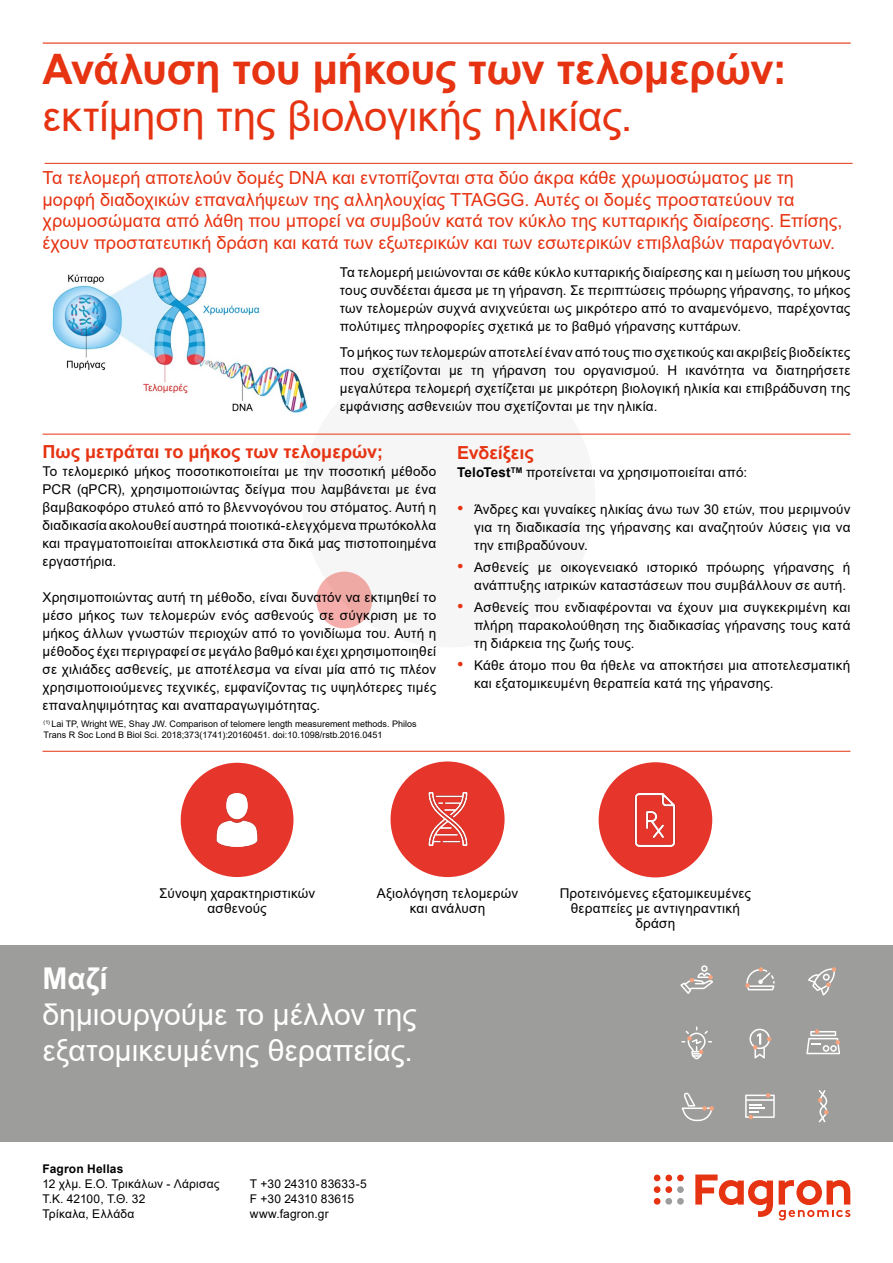
<style>
.page{position:relative;width:893px;height:1263px;background:#fff}
.page>*{position:absolute;margin:0;border:0;box-sizing:border-box;transform-origin:0 0}
.t1{font:700 42px "Arial";letter-spacing:-.005em;color:#e63312}
.t2{font:42px "Arial";letter-spacing:-.005em;color:#e63312}
.t3{font:30px/36px "Arial";letter-spacing:-.005em;color:#fff}
.t4{font:700 30px "Arial";color:#fff}
.t5{font:18px/21.6px "Arial";color:#e63312}
.t6{font:700 18px "Arial";color:#e63312}
.t7{font:13.5px/18px "Arial";letter-spacing:.015em;color:#000;text-align:justify}
.t8{font:12px/15px "Arial";letter-spacing:.015em;color:#000}
.t9{font:700 12px "Arial";letter-spacing:.015em;color:#000}
.t10{font:9px/10.8px "Arial";color:#000}
.s1{font-weight:700}
.s2{font-family:"Graphik";font-size:19.5px;color:#e63312}
</style>
<div class="page">
<div style="left:302px;top:350px;width:293px;height:297px;background:#f6f6f6;border-radius:50%"></div>
<div style="left:316px;top:572px;width:56px;height:56px;background:#efa9a5;border-radius:50%"></div>
<img style="left:52px;top:267px;width:256px;height:146px">
<div style="left:0;top:945px;width:893px;height:197px;background:#9d9d9c"></div>
<hr style="left:43px;top:43px;width:808px;height:1px;background:#e63312">
<hr style="left:45px;top:163px;width:808px;height:1px;background:#e63312">
<hr style="left:43px;top:434px;width:807px;height:1px;background:#e63312">
<hr style="left:43px;top:751px;width:807px;height:1px;background:#e63312">
<svg style="left:749px;top:1029px;width:22px;height:29px"></svg>
<svg style="left:681px;top:1026px;width:31px;height:33px"></svg>
<svg style="left:745px;top:967px;width:30px;height:23px"></svg>
<svg style="left:680px;top:965px;width:33px;height:29px"></svg>
<svg style="left:808px;top:967px;width:28px;height:28px"></svg>
<svg style="left:818px;top:1090px;width:11px;height:32px"></svg>
<svg style="left:745px;top:1093px;width:30px;height:26px"></svg>
<svg style="left:682px;top:1092px;width:32px;height:29px"></svg>
<svg style="left:806px;top:1029px;width:34px;height:25px"></svg>
<div style="left:677px;top:1198px;width:7px;height:6px;background:#9d9d9c;border-radius:50%"></div>
<svg style="left:654px;top:1198px;width:6px;height:6px"></svg>
<div style="left:665px;top:1198px;width:7px;height:6px;background:#9d9d9c;border-radius:50%"></div>
<div style="left:677px;top:1174px;width:7px;height:7px;background:#e63312;border-radius:50%"></div>
<div style="left:654px;top:1174px;width:6px;height:7px;background:#e63312;border-radius:50%"></div>
<div style="left:665px;top:1174px;width:7px;height:7px;background:#e63312;border-radius:50%"></div>
<div style="left:677px;top:1186px;width:7px;height:7px;background:#9d9d9c;border-radius:50%"></div>
<div style="left:654px;top:1186px;width:6px;height:7px;background:#e63312;border-radius:50%"></div>
<div style="left:665px;top:1186px;width:7px;height:7px;background:#e63312;border-radius:50%"></div>
<svg style="left:695px;top:1174px;width:78px;height:43px"></svg>
<svg style="left:779px;top:1180px;width:71px;height:40px"></svg>
<div style="left:181px;top:763px;width:112px;height:114px;background:#e6352b;border-radius:50%"></div>
<img style="left:216px;top:793px;width:42px;height:53px">
<div style="left:391px;top:761px;width:114px;height:116px;background:#e6352b;border-radius:50%"></div>
<img style="left:428px;top:793px;width:40px;height:53px">
<div style="left:599px;top:762px;width:113px;height:115px;background:#e6352b;border-radius:50%"></div>
<img style="left:634px;top:793px;width:42px;height:53px">
<h1 class="t1" style="left:43px;top:40px;width:746px">Ανάλυση του μήκους των τελομερών:</h1>
<h1 class="t2" style="left:43px;top:87px;width:591px">εκτίμηση της βιολογικής ηλικίας.</h1>
<p class="t5" style="left:43px;top:167px;width:801px">Tα τελομερή αποτελούν δομές DNA και εντοπίζονται στα δύο άκρα κάθε χρωμοσώματος με τη μορφή διαδοχικών επαναλήψεων της αλληλουχίας TTAGGG. Αυτές οι δομές προστατεύουν τα χρωμοσώματα από λάθη που μπορεί να συμβούν κατά τον κύκλο της κυτταρικής διαίρεσης. Επίσης, έχουν προστατευτική δράση και κατά των εξωτερικών και των εσωτερικών επιβλαβών παραγόντων.</p>
<p class="t7" style="left:340px;top:263px;width:512px">Τα τελομερή μειώνονται σε κάθε κύκλο κυτταρικής διαίρεσης και η μείωση του μήκους τους συνδέεται άμεσα με τη γήρανση. Σε περιπτώσεις πρόωρης γήρανσης, το μήκος των τελομερών συχνά ανιχνεύεται ως μικρότερο από το αναμενόμενο, παρέχοντας πολύτιμες πληροφορίες σχετικά με το βαθμό γήρανσης κυττάρων.</p>
<p class="t7" style="left:340px;top:343px;width:512px">Το μήκος των τελομερών αποτελεί έναν από τους πιο σχετικούς και ακριβείς βιοδείκτες που σχετίζονται με τη γήρανση του οργανισμού. Η ικανότητα να διατηρήσετε μεγαλύτερα τελομερή σχετίζεται με μικρότερη βιολογική ηλικία και επιβράδυνση της εμφάνισης ασθενειών που σχετίζονται με την ηλικία.</p>
<h3 class="t6" style="left:457px;top:440px;width:78px">Ενδείξεις</h3>
<p class="t7" style="left:457px;top:463px;width:292px"><span class="s1">TeloTest</span><sup>TM</sup> προτείνεται να χρησιμοποιείται από:</p>
<p class="t7" style="left:474px;top:500px;width:378px;text-indent:-17px"><span class="s2">•</span> Άνδρες και γυναίκες ηλικίας άνω των 30 ετών, που μεριμνούν για τη διαδικασία της γήρανσης και αναζητούν λύσεις για να την επιβραδύνουν.</p>
<p class="t7" style="left:474px;top:558px;width:378px;text-indent:-17px"><span class="s2">•</span> Ασθενείς με οικογενειακό ιστορικό πρόωρης γήρανσης ή ανάπτυξης ιατρικών καταστάσεων που συμβάλλουν σε αυτή.</p>
<p class="t7" style="left:474px;top:598px;width:378px;text-indent:-17px"><span class="s2">•</span> Aσθενείς που ενδιαφέρονται να έχουν μια συγκεκριμένη και πλήρη παρακολούθηση της διαδικασίας γήρανσης τους κατά τη διάρκεια της ζωής τους.</p>
<p class="t7" style="left:474px;top:656px;width:378px;text-indent:-17px"><span class="s2">•</span> Kάθε άτομο που θα ήθελε να αποκτήσει μια αποτελεσματική και εξατομικευμένη θεραπεία κατά της γήρανσης.</p>
<p class="t10" style="left:44px;top:719px;width:375px"><sup>(1)</sup> Lai TP, Wright WE, Shay JW. Comparison of telomere length measurement methods. Philos<br>Trans R Soc Lond B Biol Sci. 2018;373(1741):20160451. doi:10.1098/rstb.2016.0451</p>
<h3 class="t6" style="left:43px;top:439px;width:342px">Πως μετράται το μήκος των τελομερών;</h3>
<p class="t7" style="left:43px;top:462px;width:395px">Το τελομερικό μήκος ποσοτικοποιείται με την ποσοτική μέθοδο PCR (qPCR), χρησιμοποιώντας δείγμα που λαμβάνεται με ένα βαμβακοφόρο στυλεό από το βλεννογόνου του στόματος. Αυτή η διαδικασία ακολουθεί αυστηρά ποιοτικά-ελεγχόμενα πρωτόκολλα και πραγματοποιείται αποκλειστικά στα δικά μας πιστοποιημένα εργαστήρια.</p>
<p class="t7" style="left:43px;top:588px;width:395px">Χρησιμοποιώντας αυτή τη μέθοδο, είναι δυνατόν να εκτιμηθεί το μέσο μήκος των τελομερών ενός ασθενούς σε σύγκριση με το μήκος άλλων γνωστών περιοχών από το γονιδίωμα του. Αυτή η μέθοδος έχει περιγραφεί σε μεγάλο βαθμό και έχει χρησιμοποιηθεί σε χιλιάδες ασθενείς, με αποτέλεσμα να είναι μία από τις πλέον χρησιμοποιούμενες τεχνικές, εμφανίζοντας τις υψηλότερες τιμές επαναληψιμότητας και αναπαραγωγιμότητας.</p>
<p class="t7" style="left:159px;top:886px;width:158px;line-height:15px;text-align:center">Σύνοψη χαρακτηριστικών ασθενούς</p>
<p class="t7" style="left:377px;top:886px;width:143px;line-height:15px;text-align:center">Αξιολόγηση τελομερών και ανάλυση</p>
<p class="t7" style="left:560px;top:886px;width:193px;line-height:15px;text-align:center">Προτεινόμενες εξατομικευμένες θεραπείες με αντιγηραντική δράση</p>
<h2 class="t4" style="left:43px;top:957px;width:67px">Μαζί</h2>
<h2 class="t3" style="left:43px;top:996px;width:376px">δημιουργούμε το μέλλον της εξατομικευμένης θεραπείας.</h2>
<p class="t9" style="left:43px;top:1161px;width:83px">Fagron Hellas</p>
<p class="t8" style="left:43px;top:1176px;width:179px">12 χλμ. Ε.Ο. Τρικάλων - Λάρισας<br>Τ.Κ. 42100, Τ.Θ. 32<br>Τρίκαλα, Ελλάδα</p>
<p class="t8" style="left:250px;top:1176px;width:119px">T +30 24310 83633-5<br>F +30 24310 83615 www.fagron.gr</p>
</div>
